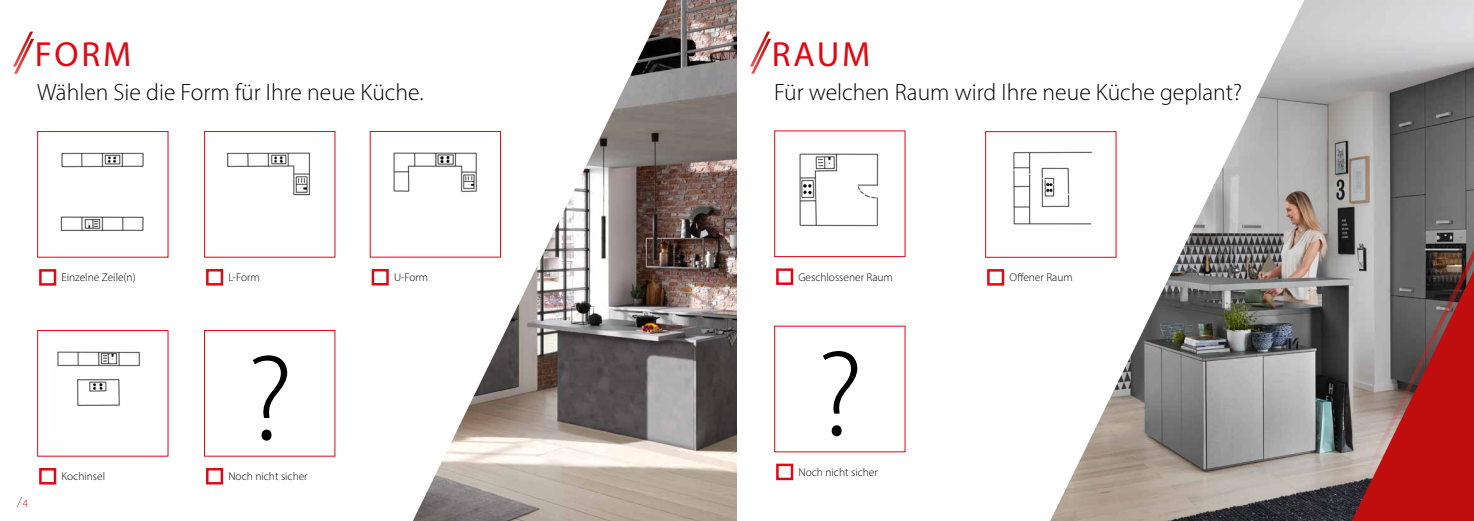
<style>
.page{position:relative;width:1474px;height:521px;background:#fff}
.page>*{position:absolute;margin:0;border:0;box-sizing:border-box;transform-origin:0 0}
.t1{font:300 122.5px "Myriad Pro";color:#000}
.t2{font:35px "Myriad Pro";letter-spacing:.08em;color:#e30613}
.t3{font:300 23.62px "Myriad Pro";color:#000}
.t4{font:300 11.38px "Myriad Pro";color:#000}
.t5{font:300 semi-condensed 11.38px "Myriad Pro";color:#e30613}
</style>
<div class="page">
<svg style="left:16px;top:497px;width:7px;height:11px"></svg>
<svg style="left:13px;top:32px;width:21px;height:42px"></svg>
<svg style="left:750px;top:32px;width:21px;height:42px"></svg>
<div style="left:204px;top:330px;width:131px;height:127px;border:1px solid #e30613"></div>
<div style="left:206px;top:468px;width:17px;height:16px;border:2px solid #e30613"></div>
<img style="left:57px;top:351px;width:83px;height:55px">
<div style="left:37px;top:330px;width:131px;height:127px;border:1px solid #e30613"></div>
<div style="left:39px;top:468px;width:17px;height:16px;border:2px solid #e30613"></div>
<img style="left:227px;top:152px;width:83px;height:44px">
<div style="left:204px;top:131px;width:131px;height:127px;border:1px solid #e30613"></div>
<div style="left:206px;top:269px;width:17px;height:16px;border:2px solid #e30613"></div>
<img style="left:60px;top:152px;width:84px;height:79px">
<div style="left:37px;top:131px;width:131px;height:127px;border:1px solid #e30613"></div>
<div style="left:39px;top:269px;width:17px;height:17px;border:2px solid #e30613"></div>
<img style="left:1050px;top:93px;width:209px;height:428px">
<svg style="left:1259px;top:0;width:214px;height:521px;background:#987d7c"></svg>
<img style="left:799px;top:153px;width:80px;height:74px">
<div style="left:774px;top:130px;width:131px;height:127px;border:1px solid #e30613"></div>
<div style="left:776px;top:268px;width:17px;height:17px;border:2px solid #e30613"></div>
<img style="left:1013px;top:133px;width:101px;height:123px">
<div style="left:985px;top:131px;width:131px;height:127px;border:1px solid #e30613"></div>
<div style="left:987px;top:269px;width:17px;height:17px;border:2px solid #e30613"></div>
<div style="left:372px;top:269px;width:17px;height:16px;border:2px solid #e30613"></div>
<div style="left:776px;top:464px;width:17px;height:16px;border:2px solid #e30613"></div>
<img style="left:383px;top:0;width:354px;height:521px">
<div style="left:352px;top:0;width:57px;height:22px;background:#fff"></div>
<h2 class="t2" style="left:35px;top:32px;width:98px">FORM</h2>
<h2 class="t2" style="left:771px;top:32px;width:100px">RAUM</h2>
<h3 class="t3" style="left:37px;top:77px;width:388px">Wählen Sie die Form für Ihre neue Küche.</h3>
<h3 class="t3" style="left:774px;top:77px;width:469px">Für welchen Raum wird Ihre neue Küche geplant?</h3>
<p class="t5" style="left:23px;top:496px;width:7px">4</p>
<p class="t4" style="left:61px;top:271px;width:76px">Einzelne Zeile(n)</p>
<p class="t4" style="left:228px;top:271px;width:33px">L-Form</p>
<p class="t4" style="left:61px;top:469px;width:45px">Kochinsel</p>
<h1 class="t1" style="left:246px;top:325px;width:48px">?</h1>
<p class="t4" style="left:228px;top:469px;width:81px">Noch nicht sicher</p>
<p class="t4" style="left:394px;top:270px;width:36px">U-Form</p>
<p class="t4" style="left:798px;top:270px;width:96px">Geschlossener Raum</p>
<p class="t4" style="left:1009px;top:271px;width:65px">Offener Raum</p>
<h1 class="t1" style="left:816px;top:320px;width:48px">?</h1>
<p class="t4" style="left:798px;top:465px;width:81px">Noch nicht sicher</p>
</div>
